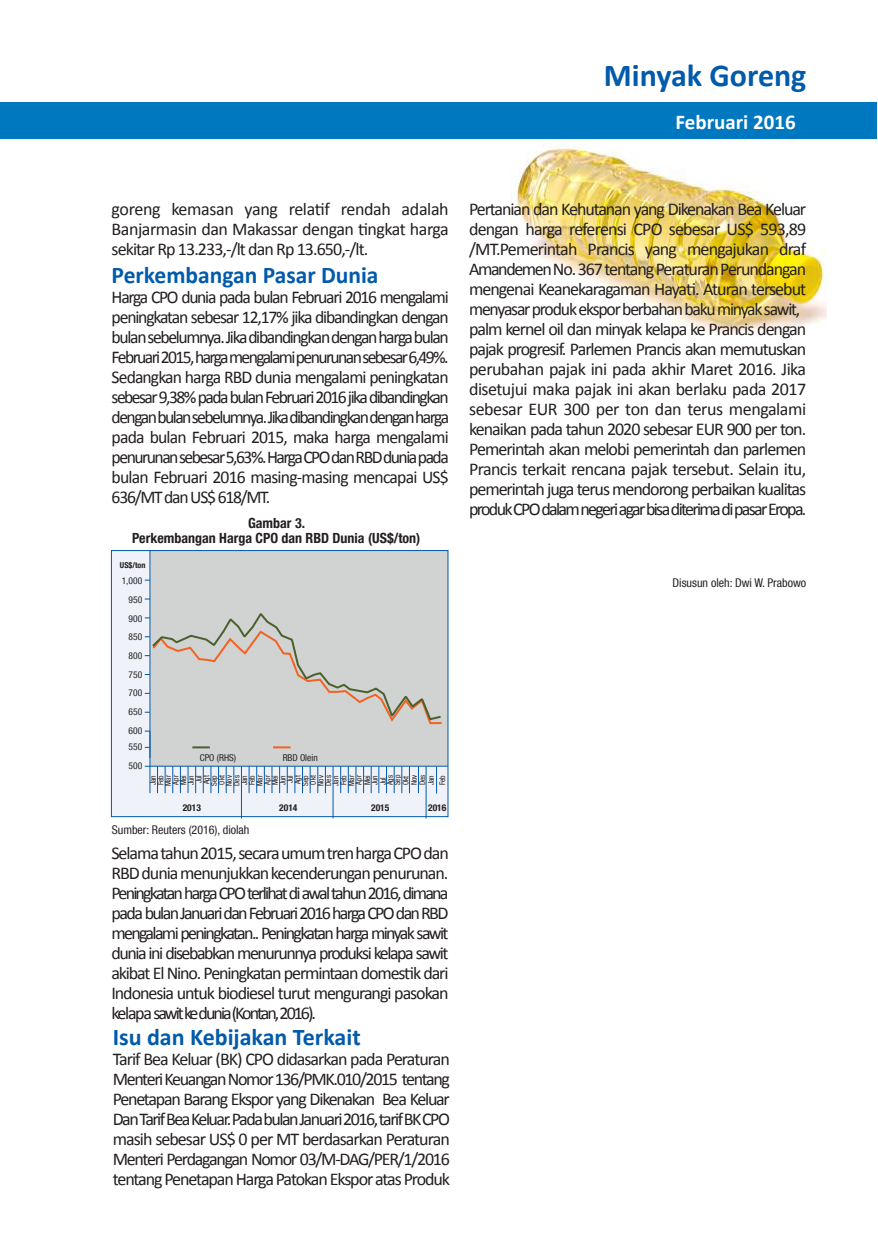
<style>
.page{position:relative;width:878px;height:1248px;background:#fff}
.page>*{position:absolute;margin:0;border:0;box-sizing:border-box;transform-origin:0 0}
.t1{font:700 32px "Calibri";color:#015aaa}
.t2{font:700 24px "Calibri";color:#015aaa}
.t3{font:700 21px "Calibri";color:#fff}
.t4{font:18px/20px "Calibri";letter-spacing:-.06em;color:#231f20;text-align:justify}
.t5{font:700 condensed 14px/15px "Helvetica Neue LT Com";color:#231f20;text-align:center}
.t6{font:condensed 12px "Helvetica Neue LT Com";color:#231f20}
.t7{font:condensed 9.4px/18.6px "Helvetica Neue LT Com";color:#231f20;text-align:justify}
.t8{font:700 condensed 9.4px "Helvetica Neue LT Com";color:#231f20}
.t9{font:700 condensed 8.2px "Helvetica Neue LT Com";color:#231f20}
.t10{font:condensed 7.8px/7.6px "Helvetica Neue LT Com";color:#231f20;scale:.95 1}
</style>
<div class="page">
<img style="left:510px;top:140px;width:317px;height:193px">
<div style="left:0;top:103px;width:877px;height:36px;background:#0078c0"></div>
<div style="left:146px;top:766px;width:302px;height:51px;background:#eff2f9"></div>
<div style="left:111px;top:551px;width:39px;height:266px;background:#eff2f9"></div>
<div style="left:150px;top:551px;width:298px;height:215px;background:#d0d3d1"></div>
<div style="left:111px;top:550px;width:337px;height:267px;border:1px solid #015aaa"></div>
<hr style="left:149px;top:551px;width:1px;height:242px;background:#015aaa">
<hr style="left:150px;top:766px;width:298px;height:1px;background:#015aaa">
<hr style="left:426px;top:766px;width:1px;height:52px;background:#015aaa">
<svg style="left:418px;top:766px;width:1px;height:27px"></svg>
<svg style="left:409px;top:766px;width:1px;height:27px"></svg>
<svg style="left:401px;top:766px;width:1px;height:27px"></svg>
<svg style="left:394px;top:766px;width:1px;height:27px"></svg>
<svg style="left:386px;top:766px;width:1px;height:27px"></svg>
<svg style="left:378px;top:766px;width:1px;height:27px"></svg>
<svg style="left:371px;top:766px;width:1px;height:27px"></svg>
<svg style="left:363px;top:766px;width:1px;height:27px"></svg>
<svg style="left:355px;top:766px;width:1px;height:27px"></svg>
<svg style="left:348px;top:766px;width:1px;height:27px"></svg>
<svg style="left:340px;top:766px;width:1px;height:27px"></svg>
<svg style="left:325px;top:766px;width:1px;height:27px"></svg>
<svg style="left:317px;top:766px;width:1px;height:27px"></svg>
<svg style="left:310px;top:766px;width:1px;height:27px"></svg>
<svg style="left:302px;top:766px;width:1px;height:27px"></svg>
<svg style="left:294px;top:766px;width:1px;height:27px"></svg>
<svg style="left:287px;top:766px;width:1px;height:27px"></svg>
<svg style="left:279px;top:766px;width:1px;height:27px"></svg>
<svg style="left:271px;top:766px;width:1px;height:27px"></svg>
<svg style="left:264px;top:766px;width:1px;height:27px"></svg>
<svg style="left:256px;top:766px;width:1px;height:27px"></svg>
<svg style="left:249px;top:766px;width:1px;height:27px"></svg>
<svg style="left:233px;top:766px;width:1px;height:27px"></svg>
<svg style="left:226px;top:766px;width:1px;height:27px"></svg>
<svg style="left:218px;top:766px;width:1px;height:27px"></svg>
<svg style="left:210px;top:766px;width:1px;height:27px"></svg>
<svg style="left:203px;top:766px;width:1px;height:27px"></svg>
<svg style="left:195px;top:766px;width:1px;height:27px"></svg>
<svg style="left:188px;top:766px;width:1px;height:27px"></svg>
<svg style="left:180px;top:766px;width:1px;height:27px"></svg>
<svg style="left:172px;top:766px;width:1px;height:27px"></svg>
<svg style="left:165px;top:766px;width:1px;height:27px"></svg>
<svg style="left:157px;top:766px;width:1px;height:27px"></svg>
<svg style="left:241px;top:766px;width:1px;height:52px"></svg>
<svg style="left:333px;top:766px;width:1px;height:52px"></svg>
<svg style="left:273px;top:746px;width:18px;height:2px"></svg>
<svg style="left:192px;top:746px;width:18px;height:2px"></svg>
<svg style="left:145px;top:611px;width:297px;height:114px"></svg>
<svg style="left:145px;top:731px;width:5px;height:27px"></svg>
<svg style="left:436px;top:767px;width:1px;height:26px"></svg>
<h1 class="t1" style="left:604px;top:55px;width:204px">Minyak Goreng</h1>
<p class="t3" style="left:676px;top:109px;width:122px">Februari 2016</p>
<p class="t4" style="left:112px;top:198px;width:339px">goreng kemasan yang relatif rendah adalah Banjarmasin dan Makassar dengan tingkat harga sekitar Rp 13.233,-/lt dan Rp 13.650,-/lt.</p>
<h2 class="t2" style="left:112px;top:260px;width:268px">Perkembangan Pasar Dunia</h2>
<p class="t4" style="left:112px;top:286px;width:339px">Harga CPO dunia pada bulan Februari 2016 mengalami peningkatan sebesar 12,17% jika dibandingkan dengan bulan sebelumnya. Jika dibandingkan dengan harga bulan Februari2015,harga mengalamipenurunan sebesar 6,49%.<br>Sedangkan harga RBD dunia mengalami peningkatan sebesar 9,38% pada bulan Februari 2016 jika dibandingkan dengan bulan sebelumnya. Jika dibandingkan dengan harga pada bulan Februari 2015, maka harga mengalami penurunan sebesar 5,63%. Harga CPO dan RBD dunia pada bulan Februari 2016 masing-masing mencapai US$ 636/MT dan US$ 618/MT.</p>
<p class="t5" style="left:132px;top:516px;width:290px">Gambar 3.<br>Perkembangan Harga CPO dan RBD Dunia (US$/ton)</p>
<p class="t9" style="left:120px;top:561px;width:27px">US$/ton</p>
<p class="t7" style="left:129px;top:572px;width:15px;text-indent:-7px">1,000<br>950<br>900<br>850<br>800<br>750<br>700<br>650<br>600</p>
<p class="t7" style="left:129px;top:738px;width:15px">550<br>500</p>
<p class="t7" style="left:200px;top:748px;width:38px">CPO (RHS)</p>
<p class="t7" style="left:283px;top:748px;width:37px">RBD Olein</p>
<p class="t10" style="left:149px;top:786px;width:13px;text-align:center;rotate:-90deg">Jan<br>Feb<br>Mar<br>Apr<br>Mei<br>Jun<br>Jul<br>Agt<br>Sep<br>Okt<br>Nov<br>Des<br>Jan<br>Feb<br>Mar<br>Apr<br>Mei<br>Jun<br>Jul<br>Agt<br>Sep<br>Okt<br>Nov<br>Des<br>Jan<br>Feb<br>Mar<br>Apr</p>
<p class="t10" style="left:363px;top:785px;width:12px;text-align:justify;rotate:-90deg">Mei Jun Jul</p>
<p class="t10" style="left:386px;top:785px;width:13px;rotate:-90deg">Ags<br>Sep</p>
<p class="t10" style="left:401px;top:785px;width:13px;line-height:8.4px;rotate:-90deg">Okt<br>Nov<br>Des</p>
<p class="t8" style="left:183px;top:802px;width:20px">2013</p>
<p class="t8" style="left:279px;top:802px;width:20px">2014</p>
<p class="t8" style="left:371px;top:802px;width:20px">2015</p>
<p class="t10" style="left:438px;top:785px;width:12px;rotate:-90deg">Feb</p>
<p class="t10" style="left:427px;top:785px;width:12px;rotate:-90deg">Jan</p>
<p class="t8" style="left:428px;top:802px;width:20px">2016</p>
<p class="t6" style="left:112px;top:822px;width:139px">Sumber: Reuters (2016), diolah</p>
<p class="t4" style="left:111px;top:842px;width:339px">Selama tahun 2015, secara umum tren harga CPO dan RBD dunia menunjukkan kecenderungan penurunan.<br>Peningkatan harga CPO terlihat diawaltahun 2016,dimana pada bulan Januari dan Februari 2016 harga CPO dan RBD mengalami peningkatan.. Peningkatan harga minyak sawit dunia ini disebabkan menurunnya produksi kelapa sawit akibat El Nino. Peningkatan permintaan domestik dari Indonesia untuk biodiesel turut mengurangi pasokan kelapa sawit ke dunia (Kontan,2016).</p>
<h2 class="t2" style="left:113px;top:1022px;width:249px">Isu dan Kebijakan Terkait</h2>
<p class="t4" style="left:113px;top:1048px;width:339px">Tarif Bea Keluar (BK) CPO didasarkan pada Peraturan Menteri Keuangan Nomor 136/PMK.010/2015 tentang Penetapan Barang Ekspor yang Dikenakan Bea Keluar Dan Tarif Bea Keluar. Pada bulan Januari2016, tarif BK CPO masih sebesar US$ 0 per MT berdasarkan Peraturan Menteri Perdagangan Nomor 03/M-DAG/PER/1/2016 tentang Penetapan Harga Patokan Ekspor atas Produk</p>
<p class="t4" style="left:469px;top:198px;width:339px;text-align:left">Pertanian dan Kehutanan yang Dikenakan Bea Keluar dengan harga referensi CPO sebesar US$ 593,89 /MT.Pemerintah Prancis yang mengajukan draf Amandemen No. 367 tentang Peraturan Perundangan mengenai Keanekaragaman Hayati. Aturan tersebut menyasar produk ekspor berbahan baku minyak sawit, palm kernel oil dan minyak kelapa ke Prancis dengan pajak progresif. Parlemen Prancis akan memutuskan perubahan pajak ini pada akhir Maret 2016. Jika disetujui maka pajak ini akan berlaku pada 2017 sebesar EUR 300 per ton dan terus mengalami kenaikan pada tahun 2020 sebesar EUR 900 per ton.<br>Pemerintah akan melobi pemerintah dan parlemen Prancis terkait rencana pajak tersebut. Selain itu, pemerintah juga terus mendorong perbaikan kualitas produk CPO dalam negeriagar bisa diterima dipasar Eropa.</p>
<p class="t6" style="left:673px;top:575px;width:135px">Disusun oleh: Dwi W. Prabowo</p>
</div>
